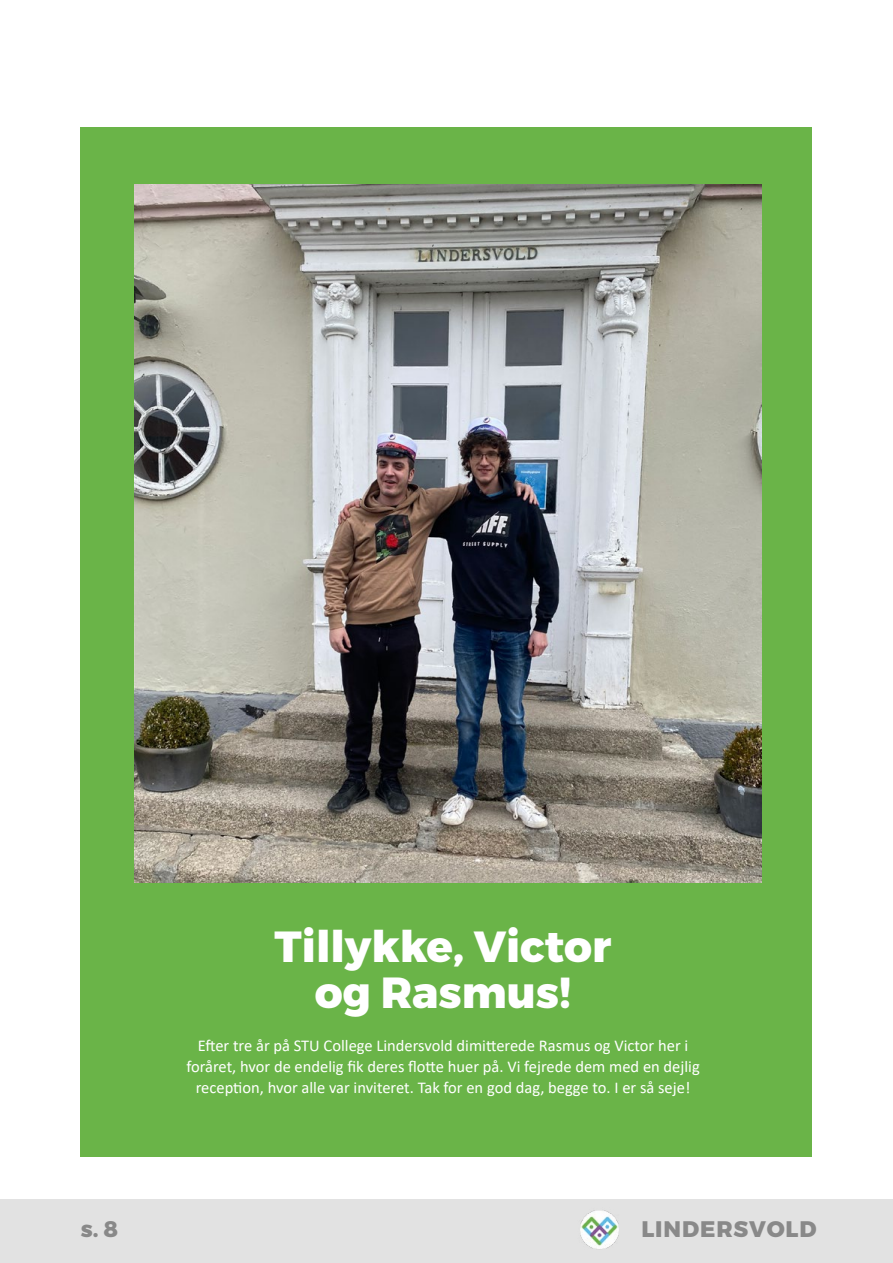
<style>
.page{position:relative;width:893px;height:1263px;background:#fff}
.page>*{position:absolute;margin:0;border:0;box-sizing:border-box;transform-origin:0 0}
.t1{font:43.5px/46.5px "Trueno Ex Bd";color:#fff;text-align:center}
.t2{font:22.5px "Trueno Ex Bd";letter-spacing:.04em;color:#898989}
.t3{font:16.5px/21px "Calibri";color:#fff;text-align:center}
</style>
<div class="page">
<div style="left:81px;top:128px;width:731px;height:1029px;background:#6ab448"></div>
<img style="left:134px;top:185px;width:628px;height:697px">
<div style="left:0;top:1199px;width:893px;height:64px;background:#e2e2e2"></div>
<img style="left:580px;top:1210px;width:39px;height:39px">
<h1 class="t1" style="left:275px;top:924px;width:338px">Tillykke, Victor og Rasmus!</h1>
<p class="t3" style="left:186px;top:1034px;width:515px">Efter tre år på STU College Lindersvold dimitterede Rasmus og Victor her i foråret, hvor de endelig fik deres flotte huer på. Vi fejrede dem med en dejlig reception, hvor alle var inviteret. Tak for en god dag, begge to. I er så seje!</p>
<h2 class="t2" style="left:81px;top:1215px;width:39px">s. 8</h2>
<h2 class="t2" style="left:641px;top:1215px;width:177px">LINDERSVOLD</h2>
</div>
